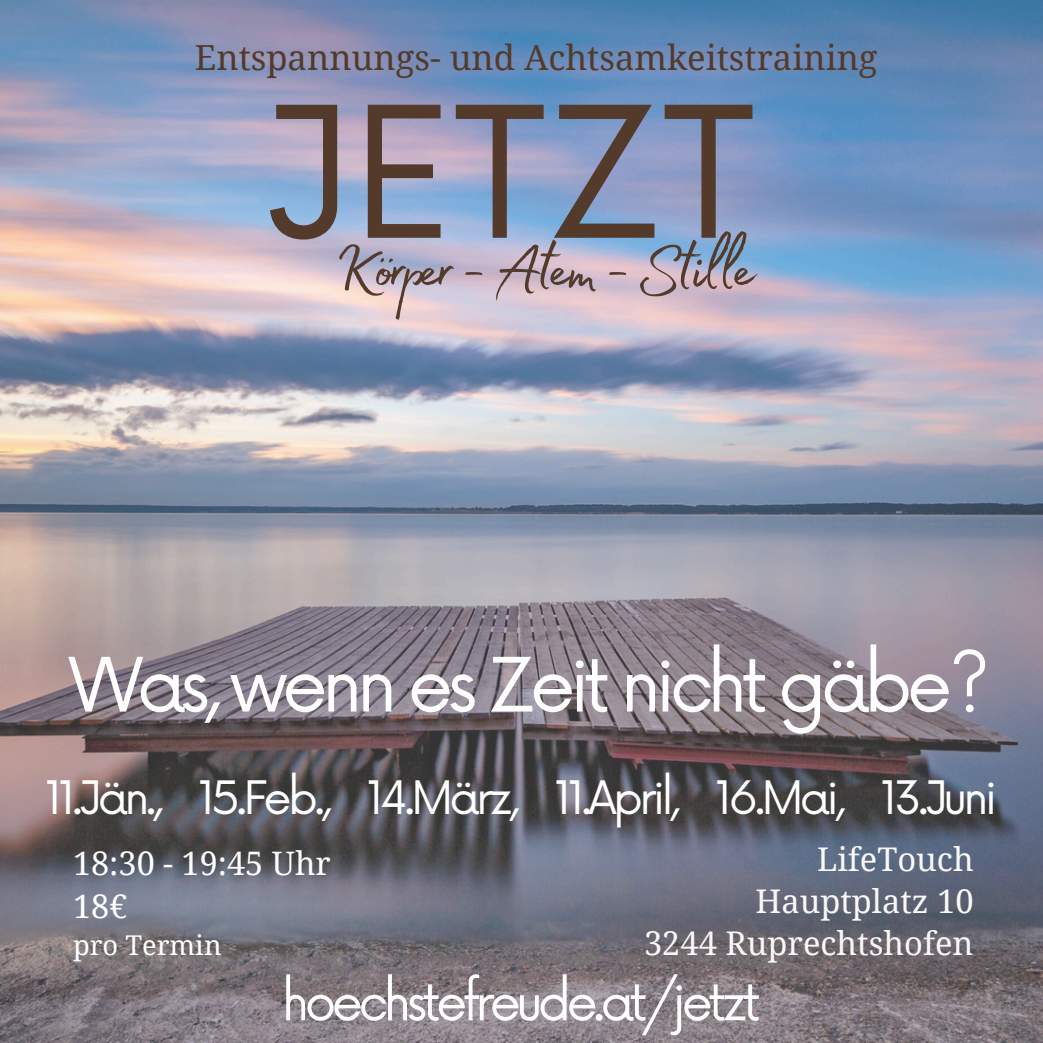
<style>
.page{position:relative;width:1043px;height:1043px;background:#fff}
.page>*{position:absolute;margin:0;border:0;box-sizing:border-box;transform-origin:0 0}
.t1{font:177.28px "Now";color:#533a2a}
.t2{font:82.95px "Madelyn Fill";letter-spacing:-.05em;color:#533a2a}
.t3{font:72.98px "Now";letter-spacing:-.08em;color:#fff}
.t4{font:50.05px "Now";letter-spacing:-.095em;color:#fff}
.t5{font:44.98px "Now";letter-spacing:-.08em;color:#fff}
.t6{font:34.48px "Noto Serif";color:#533a2a}
.t7{font:32.55px/41.6px "Noto Serif";color:#faf7f8;text-align:right}
.t8{font:32.38px "Noto Serif";color:#fff}
.t9{font:27.3px "Noto Serif";color:#fff}
</style>
<div class="page">
<img style="left:0;top:0;width:1042px;height:1042px">
<h2 class="t6" style="left:195px;top:33px;width:684px">Entspannungs- und Achtsamkeitstraining</h2>
<p class="t1" style="left:262px;top:74px;width:493px">JETZT</p>
<h1 class="t2" style="left:334px;top:206px;width:423px">Körper-Atem-Stille</h1>
<p class="t3" style="left:69px;top:644px;width:922px">Was, wenn es Zeit nicht gäbe?</p>
<h4 class="t5" style="left:45px;top:772px;width:953px">11.Jän., 15.Feb., 14.März, 11.April, 16.Mai, 13.Juni</h4>
<p class="t7" style="left:644px;top:837px;width:331px">LifeTouch<br>Hauptplatz 10<br>3244 Ruprechtshofen</p>
<h3 class="t8" style="left:73px;top:840px;width:259px">18:30 - 19:45 Uhr</h3>
<h5 class="t8" style="left:73px;top:882px;width:56px">18€</h5>
<p class="t9" style="left:73px;top:925px;width:150px">pro Termin</p>
<p class="t4" style="left:281px;top:973px;width:480px">hoechstefreude.at/jetzt</p>
</div>
